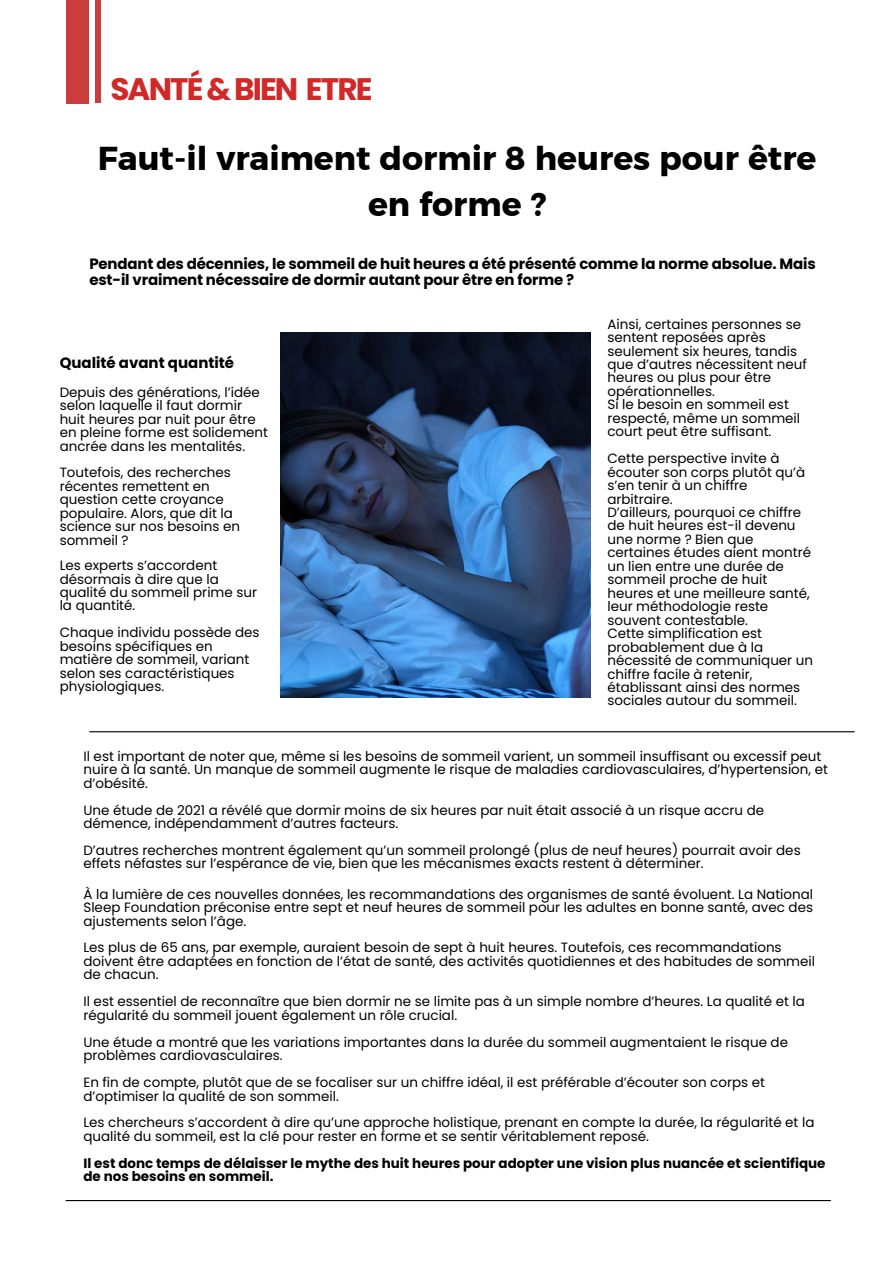
<style>
.page{position:relative;width:894px;height:1264px;background:#fff}
.page>*{position:absolute;margin:0;border:0;box-sizing:border-box;transform-origin:0 0}
.t1{font:33px/46.2px "Kief Montaser Bold";color:#000;text-align:center}
.t2{font:700 31.05px "Poppins";letter-spacing:-.06em;color:#d12828}
.t3{font:700 15px/15.8px "Poppins";letter-spacing:-.01em;color:#000}
.t4{font:13.5px/13.5px "Poppins";color:#000}
.t5{font:700 13.5px/13.5px "Poppins";color:#000}
</style>
<div class="page">
<hr style="left:66px;top:1199px;width:764px;height:2px;background:#000">
<hr style="left:89px;top:731px;width:765px;height:1px;background:#000">
<div style="left:67px;top:0;width:22px;height:104px;background:#c93d3c"></div>
<hr style="left:96px;top:0;width:4px;height:102px;background:#c93d3c">
<img style="left:281px;top:332px;width:309px;height:365px">
<p class="t2" style="left:110px;top:67px;width:264px">SANTÉ&amp;BIEN ETRE</p>
<p class="t1" style="left:98px;top:135px;width:720px">Faut-il vraiment dormir 8 heures pour être en forme ?</p>
<h1 class="t3" style="left:89px;top:256px;width:727px">Pendant des décennies, le sommeil de huit heures a été présenté comme la norme absolue. Mais est-il vraiment nécessaire de dormir autant pour être en forme ?</h1>
<h2 class="t3" style="left:60px;top:354px;width:176px">Qualité avant quantité</h2>
<h3 class="t4" style="left:60px;top:385px;width:210px">Depuis des générations, l’idée selon laquelle il faut dormir huit heures par nuit pour être en pleine forme est solidement ancrée dans les mentalités.</h3>
<p class="t4" style="left:60px;top:466px;width:182px">Toutefois, des recherches récentes remettent en question cette croyance populaire. Alors, que dit la science sur nos besoins en sommeil ?</p>
<p class="t4" style="left:60px;top:558px;width:199px">Les experts s’accordent désormais à dire que la qualité du sommeil prime sur la quantité.</p>
<p class="t4" style="left:60px;top:626px;width:201px">Chaque individu possède des besoins spécifiques en matière de sommeil, variant selon ses caractéristiques physiologiques.</p>
<p class="t4" style="left:607px;top:317px;width:201px">Ainsi, certaines personnes se sentent reposées après seulement six heures, tandis que d’autres nécessitent neuf heures ou plus pour être opérationnelles.</p>
<p class="t4" style="left:607px;top:398px;width:194px">Si le besoin en sommeil est respecté, même un sommeil court peut être suffisant.</p>
<p class="t4" style="left:607px;top:451px;width:199px">Cette perspective invite à écouter son corps plutôt qu’à s’en tenir à un chiffre arbitraire.</p>
<p class="t4" style="left:607px;top:505px;width:205px">D’ailleurs, pourquoi ce chiffre de huit heures est-il devenu une norme ? Bien que certaines études aient montré un lien entre une durée de sommeil proche de huit heures et une meilleure santé, leur méthodologie reste souvent contestable.</p>
<p class="t4" style="left:607px;top:626px;width:207px">Cette simplification est probablement due à la nécessité de communiquer un chiffre facile à retenir, établissant ainsi des normes sociales autour du sommeil.</p>
<p class="t4" style="left:83px;top:749px;width:746px">Il est important de noter que, même si les besoins de sommeil varient, un sommeil insuffisant ou excessif peut nuire à la santé. Un manque de sommeil augmente le risque de maladies cardiovasculaires, d’hypertension, et d’obésité.</p>
<p class="t4" style="left:83px;top:803px;width:682px">Une étude de 2021 a révélé que dormir moins de six heures par nuit était associé à un risque accru de démence, indépendamment d’autres facteurs.</p>
<p class="t4" style="left:83px;top:843px;width:718px">D’autres recherches montrent également qu’un sommeil prolongé (plus de neuf heures) pourrait avoir des effets néfastes sur l’espérance de vie, bien que les mécanismes exacts restent à déterminer.</p>
<p class="t4" style="left:83px;top:887px;width:731px;text-align:justify">À la lumière de ces nouvelles données, les recommandations des organismes de santé évoluent. La National Sleep Foundation préconise entre sept et neuf heures de sommeil pour les adultes en bonne santé, avec des ajustements selon l’âge.</p>
<p class="t4" style="left:83px;top:941px;width:733px">Les plus de 65 ans, par exemple, auraient besoin de sept à huit heures. Toutefois, ces recommandations doivent être adaptées en fonction de l’état de santé, des activités quotidiennes et des habitudes de sommeil de chacun.</p>
<p class="t4" style="left:83px;top:994px;width:723px">Il est essentiel de reconnaître que bien dormir ne se limite pas à un simple nombre d’heures. La qualité et la régularité du sommeil jouent également un rôle crucial.</p>
<p class="t4" style="left:83px;top:1035px;width:706px">Une étude a montré que les variations importantes dans la durée du sommeil augmentaient le risque de problèmes cardiovasculaires.</p>
<p class="t4" style="left:83px;top:1075px;width:683px">En fin de compte, plutôt que de se focaliser sur un chiffre idéal, il est préférable d’écouter son corps et d’optimiser la qualité de son sommeil.</p>
<p class="t4" style="left:83px;top:1115px;width:732px">Les chercheurs s’accordent à dire qu’une approche holistique, prenant en compte la durée, la régularité et la qualité du sommeil, est la clé pour rester en forme et se sentir véritablement reposé.</p>
<p class="t5" style="left:83px;top:1156px;width:743px">Il est donc temps de délaisser le mythe des huit heures pour adopter une vision plus nuancée et scientifique de nos besoins en sommeil.</p>
</div>
